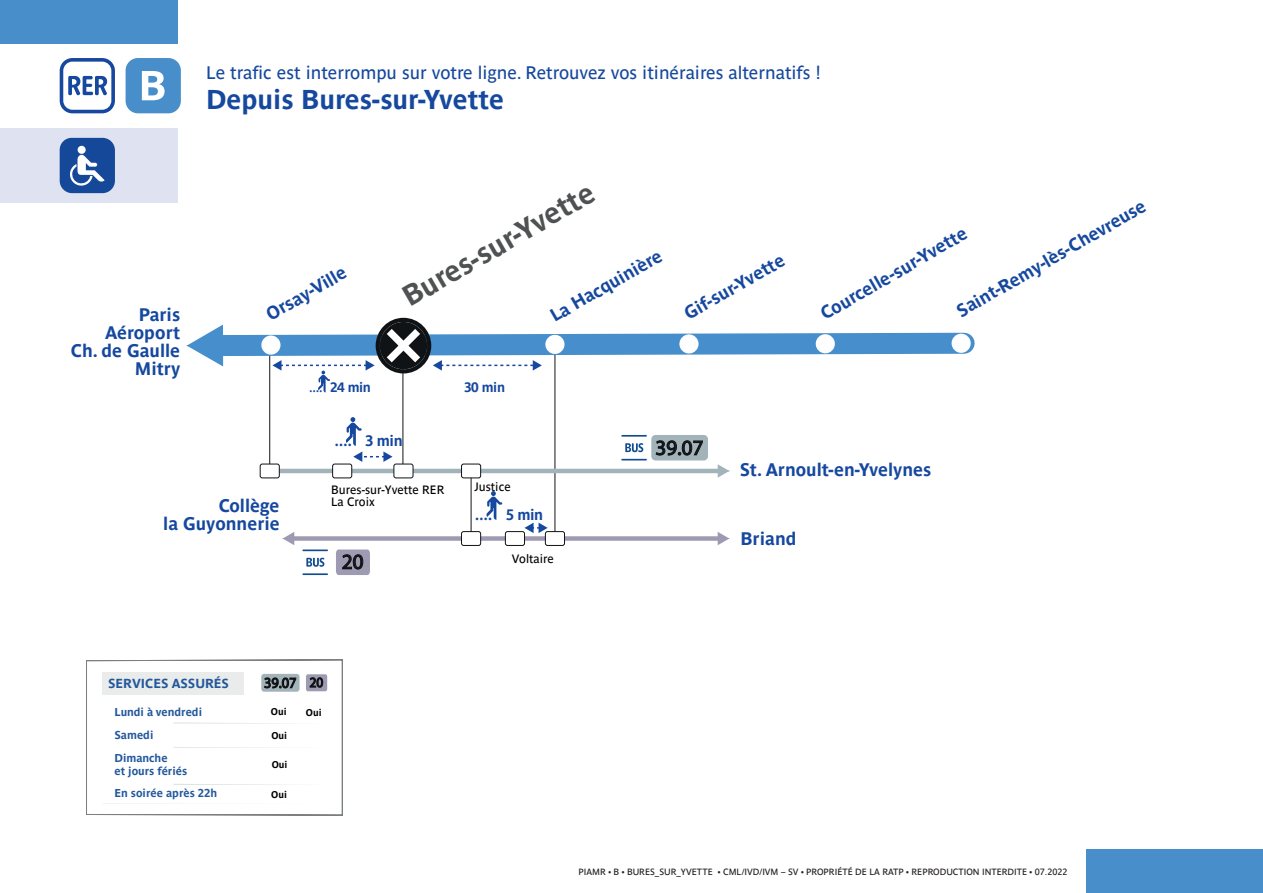
<style>
.page{position:relative;width:1263px;height:893px;background:#fff}
.page>*{position:absolute;margin:0;border:0;box-sizing:border-box;transform-origin:0 0}
.t1{font:700 28.8px "Parisine Ptf";color:#4f5252}
.t2{font:700 27px "Parisine Ptf";color:#15489e}
.t3{font:21.3px "Myriad Pro";color:#0f1313}
.t4{font:21px "Myriad Pro";color:#15489e}
.t5{font:700 18px/18px "Parisine Ptf";color:#15489e;text-align:right}
.t6{font:18px "Parisine Ptf";color:#15489e}
.t7{font:700 13.5px "Parisine Ptf";letter-spacing:-.03em;color:#15489e}
.t8{font:700 12.9px "Parisine Ptf";color:#23579c}
.t9{font:12px/12px "Parisine Ptf";color:#000001}
.t10{font:700 11.4px/23.2px "Parisine Ptf";color:#23579c}
.t11{font:700 9.75px "Parisine Ptf";color:#000001}
.t12{font:9px "Parisine Ptf";color:#231f20}
.s1{font-family:"Myriad Pro";font-weight:400;font-size:15.9px}
.s2{font-family:"Parisine Ptf";font-weight:700;font-size:15px}
</style>
<div class="page">
<hr style="left:555px;top:351px;width:1px;height:185px;background:#101315">
<hr style="left:403px;top:354px;width:1px;height:117px;background:#101315">
<hr style="left:269px;top:343px;width:1px;height:135px;background:#101315">
<div style="left:267px;top:468px;width:453px;height:5px;background:#a2b3ba"></div>
<svg style="left:718px;top:464px;width:11px;height:13px"></svg>
<svg style="left:336px;top:549px;width:34px;height:26px"></svg>
<svg style="left:306px;top:557px;width:18px;height:9px"></svg>
<hr style="left:302px;top:549px;width:26px;height:2px;background:#0f4c91">
<hr style="left:302px;top:573px;width:26px;height:2px;background:#0f4c91">
<div style="left:260px;top:464px;width:19px;height:14px;background:#fff;border-radius:2px"></div>
<div style="left:260px;top:464px;width:19px;height:14px;border:1px solid #101315;border-radius:2px"></div>
<div style="left:394px;top:464px;width:19px;height:14px;background:#fff;border-radius:2px"></div>
<div style="left:394px;top:464px;width:19px;height:14px;border:1px solid #101315;border-radius:2px"></div>
<div style="left:333px;top:464px;width:19px;height:14px;background:#fff;border-radius:2px"></div>
<div style="left:332px;top:464px;width:20px;height:14px;border:1px solid #101315;border-radius:2px"></div>
<svg style="left:346px;top:417px;width:47px;height:45px"></svg>
<svg style="left:525px;top:522px;width:23px;height:11px"></svg>
<svg style="left:486px;top:491px;width:16px;height:29px"></svg>
<hr style="left:471px;top:471px;width:1px;height:65px;background:#101315">
<div style="left:462px;top:464px;width:19px;height:14px;background:#fff;border-radius:2px"></div>
<div style="left:461px;top:464px;width:20px;height:14px;border:1px solid #101315;border-radius:2px"></div>
<svg style="left:294px;top:536px;width:424px;height:4px"></svg>
<svg style="left:283px;top:532px;width:11px;height:13px"></svg>
<svg style="left:718px;top:532px;width:11px;height:13px"></svg>
<div style="left:651px;top:435px;width:57px;height:25px;background:#a2b3ba;border-radius:4px"></div>
<svg style="left:655px;top:440px;width:48px;height:16px"></svg>
<svg style="left:625px;top:443px;width:18px;height:9px"></svg>
<svg style="left:621px;top:435px;width:26px;height:1px"></svg>
<svg style="left:621px;top:459px;width:26px;height:1px"></svg>
<div style="left:462px;top:531px;width:19px;height:14px;background:#fff;border-radius:2px"></div>
<div style="left:461px;top:531px;width:20px;height:14px;border:1px solid #101315;border-radius:2px"></div>
<div style="left:545px;top:531px;width:20px;height:14px;background:#fff;border-radius:2px"></div>
<div style="left:545px;top:531px;width:20px;height:14px;border:1px solid #101315;border-radius:2px"></div>
<div style="left:505px;top:531px;width:20px;height:14px;background:#fff;border-radius:2px"></div>
<div style="left:505px;top:531px;width:20px;height:14px;border:1px solid #101315;border-radius:2px"></div>
<div style="left:0;top:0;width:177px;height:44px;background:#478ecb"></div>
<div style="left:1086px;top:849px;width:177px;height:43px;background:#478ecb"></div>
<svg style="left:60px;top:58px;width:55px;height:55px"></svg>
<svg style="left:187px;top:318px;width:788px;height:74px"></svg>
<div style="left:261px;top:335px;width:20px;height:19px;background:#fff;border-radius:50%"></div>
<div style="left:816px;top:334px;width:19px;height:19px;background:#fff;border-radius:50%"></div>
<div style="left:952px;top:334px;width:19px;height:19px;background:#fff;border-radius:50%"></div>
<div style="left:126px;top:58px;width:55px;height:55px;background:#478ecb;border-radius:12px"></div>
<svg style="left:142px;top:71px;width:23px;height:29px"></svg>
<svg style="left:86px;top:659px;width:257px;height:156px"></svg>
<hr style="left:102px;top:803px;width:225px;height:1px;background:#ced0d0">
<div style="left:0;top:128px;width:177px;height:74px;background:#dfe2f1"></div>
<div style="left:60px;top:138px;width:55px;height:55px;background:#164899;border-radius:12px"></div>
<svg style="left:70px;top:155px;width:35px;height:31px"></svg>
<div style="left:78px;top:146px;width:8px;height:8px;background:#fff;border-radius:50%"></div>
<p class="t6" style="left:206px;top:59px;width:616px">Le trafic est interrompu sur votre ligne. Retrouvez vos itinéraires alternatifs !</p>
<h2 class="t2" style="left:206px;top:79px;width:299px">Depuis Bures-sur-Yvette</h2>
<p class="t5" style="left:71px;top:304px;width:111px">Paris<br>Aéroport<br>Ch. de Gaulle<br>Mitry</p>
<p class="t5" style="left:262px;top:306px;width:91px;rotate:-30deg">Orsay-Ville</p>
<h1 class="t1" style="left:394px;top:280px;width:218px;rotate:-30deg">Bures-sur-Yvette</h1>
<p class="t5" style="left:546px;top:308px;width:127px;rotate:-30deg">La Hacquinière</p>
<p class="t5" style="left:680px;top:305px;width:114px;rotate:-30deg">Gif-sur-Yvette</p>
<p class="t7" style="left:309px;top:377px;width:63px"><span class="s1">....</span> 24 min</p>
<p class="t7" style="left:464px;top:377px;width:42px">30 min</p>
<p class="t5" style="left:953px;top:303px;width:217px;rotate:-30deg">Saint-Remy-lès-Chevreuse</p>
<p class="t5" style="left:817px;top:305px;width:167px;rotate:-30deg">Courcelle-sur-Yvette</p>
<p class="t5" style="left:163px;top:495px;width:118px">Collège<br>la Guyonnerie</p>
<p class="t4" style="left:334px;top:426px;width:70px">.... <span class="s2">3 min</span></p>
<p class="t9" style="left:331px;top:482px;width:115px">Bures-sur-Yvette RER<br>La Croix</p>
<p class="t3" style="left:342px;top:548px;width:23px">20</p>
<p class="t9" style="left:474px;top:479px;width:38px">Justice</p>
<p class="t4" style="left:475px;top:500px;width:70px">.... <span class="s2">5 min</span></p>
<p class="t9" style="left:512px;top:551px;width:44px">Voltaire</p>
<p class="t3" style="left:655px;top:434px;width:50px">39.07</p>
<p class="t5" style="left:740px;top:458px;width:193px">St. Arnoult-en-Yvelynes</p>
<p class="t5" style="left:741px;top:528px;width:57px">Briand</p>
<p class="t8" style="left:108px;top:673px;width:122px">SERVICES ASSURÉS</p>
<p class="t10" style="left:115px;top:699px;width:89px">Lundi à vendredi<br>Samedi<br>Dimanche</p>
<p class="t10" style="left:115px;top:758px;width:104px;line-height:22.4px">et jours fériés<br>En soirée après 22h</p>
<p class="t11" style="left:271px;top:704px;width:17px">Oui</p>
<p class="t11" style="left:271px;top:728px;width:17px">Oui</p>
<p class="t11" style="left:272px;top:757px;width:17px">Oui</p>
<p class="t11" style="left:271px;top:786px;width:17px">Oui</p>
<p class="t11" style="left:306px;top:704px;width:17px">Oui</p>
<p class="t12" style="left:578px;top:865px;width:491px">PIAMR • B • BURES_SUR_YVETTE • CML/IVD/IVM – SV • PROPRIÉTÉ DE LA RATP • REPRODUCTION INTERDITE • 07.2022</p>
</div>
